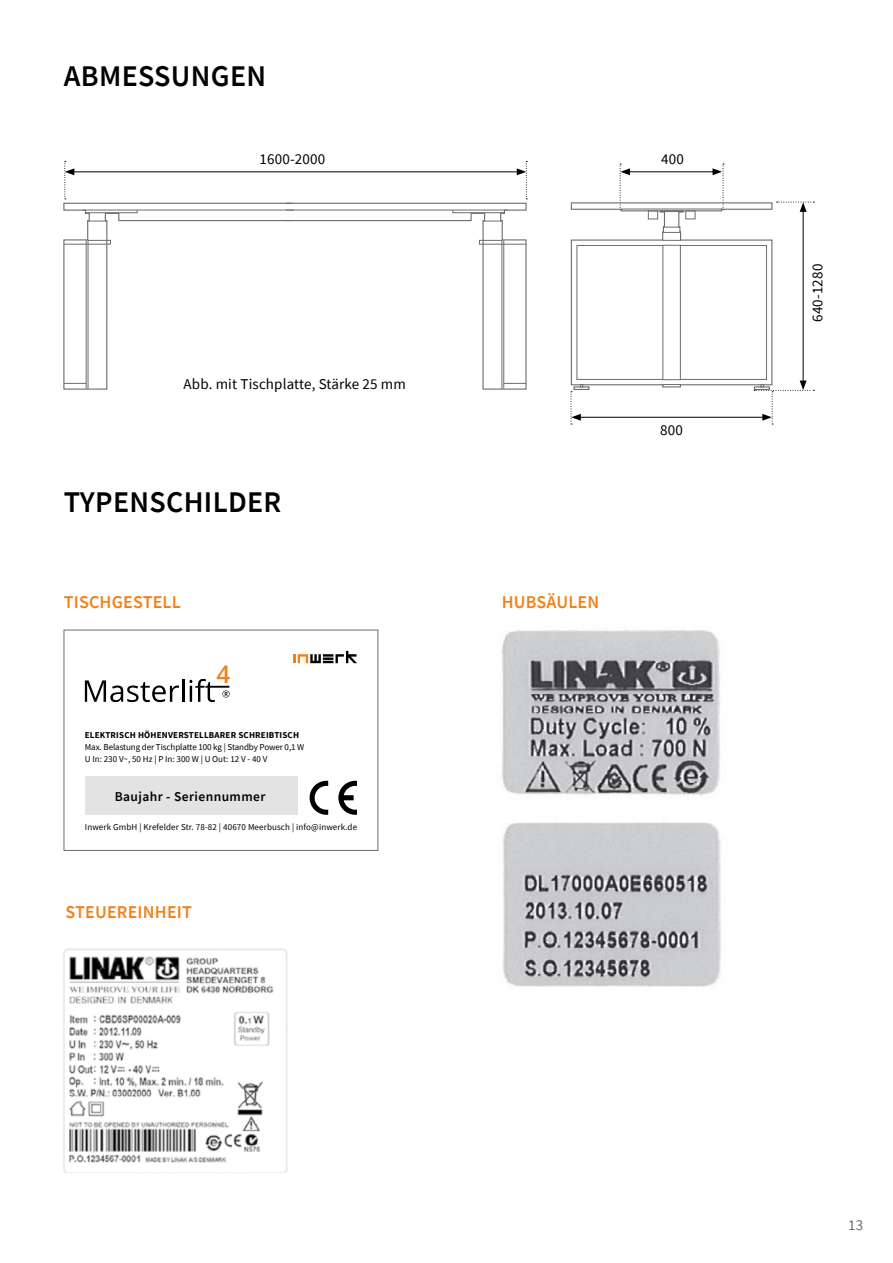
<style>
.page{position:relative;width:893px;height:1263px;background:#fff}
.page>*{position:absolute;margin:0;border:0;box-sizing:border-box;transform-origin:0 0}
.t1{font:600 30px "Source Sans Pro";letter-spacing:.01em;color:#000}
.t2{font:600 24.3px "Open Sans";color:#f0821a}
.t3{font:600 18px "Source Sans Pro";letter-spacing:.01em;color:#f0821a}
.t4{font:15px "Source Sans Pro";letter-spacing:.01em;color:#000}
.t5{font:15px "Source Sans Pro";color:#6d6d6c}
.t6{font:600 13.5px "Source Sans Pro";letter-spacing:.03em;color:#000}
.t7{font:9px/12px "Source Sans Pro";color:#000}
.t8{font:700 9px "Source Sans Pro";letter-spacing:.02em;color:#000}
</style>
<div class="page">
<hr style="left:72px;top:171px;width:447px;height:1px;background:#000">
<svg style="left:517px;top:161px;width:10px;height:38px"></svg>
<img style="left:63px;top:948px;width:225px;height:225px">
<img style="left:501px;top:630px;width:220px;height:357px">
<svg style="left:85px;top:680px;width:94px;height:22px"></svg>
<hr style="left:182px;top:679px;width:3px;height:23px;background:#000">
<svg style="left:189px;top:679px;width:41px;height:23px"></svg>
<div style="left:85px;top:776px;width:212px;height:39px;background:#e3e3e3"></div>
<svg style="left:310px;top:781px;width:18px;height:34px"></svg>
<svg style="left:338px;top:781px;width:19px;height:34px"></svg>
<svg style="left:293px;top:651px;width:64px;height:12px"></svg>
<svg style="left:570px;top:164px;width:244px;height:261px"></svg>
<svg style="left:294px;top:202px;width:233px;height:188px"></svg>
<hr style="left:286px;top:210px;width:221px;height:1px;background:#6d6d6c">
<svg style="left:452px;top:210px;width:53px;height:3px"></svg>
<svg style="left:483px;top:221px;width:19px;height:1px"></svg>
<svg style="left:479px;top:240px;width:47px;height:149px"></svg>
<svg style="left:63px;top:161px;width:231px;height:229px"></svg>
<h1 class="t1" style="left:64px;top:57px;width:204px">ABMESSUNGEN</h1>
<h3 class="t4" style="left:260px;top:150px;width:67px">1600-2000</h3>
<h3 class="t4" style="left:661px;top:150px;width:24px">400</h3>
<h3 class="t4" style="left:184px;top:374px;width:224px">Abb. mit Tischplatte, Stärke 25 mm</h3>
<h1 class="t1" style="left:64px;top:482px;width:219px">TYPENSCHILDER</h1>
<h3 class="t3" style="left:64px;top:590px;width:119px">TISCHGESTELL</h3>
<h3 class="t3" style="left:502px;top:590px;width:99px">HUBSÄULEN</h3>
<h2 class="t2" style="left:216px;top:658px;width:15px">4</h2>
<p class="t8" style="left:85px;top:729px;width:216px">ELEKTRISCH HÖHENVERSTELLBARER SCHREIBTISCH</p>
<p class="t7" style="left:85px;top:741px;width:221px">Max. Belastung der Tischplatte 100 kg | Standby Power 0,1 W<br>U In: 230 V~, 50 Hz | P In: 300 W | U Out: 12 V - 40 V</p>
<h3 class="t6" style="left:115px;top:787px;width:152px">Baujahr - Seriennummer</h3>
<p class="t7" style="left:85px;top:821px;width:274px">Inwerk GmbH | Krefelder Str. 78-82 | 40670 Meerbusch | info@inwerk.de</p>
<h3 class="t3" style="left:66px;top:900px;width:128px">STEUEREINHEIT</h3>
<h3 class="t4" style="left:660px;top:421px;width:24px">800</h3>
<h3 class="t4" style="left:808px;top:322px;width:59px;rotate:-90deg">640-1280</h3>
<h3 class="t5" style="left:848px;top:1215px;width:16px">13</h3>
</div>
